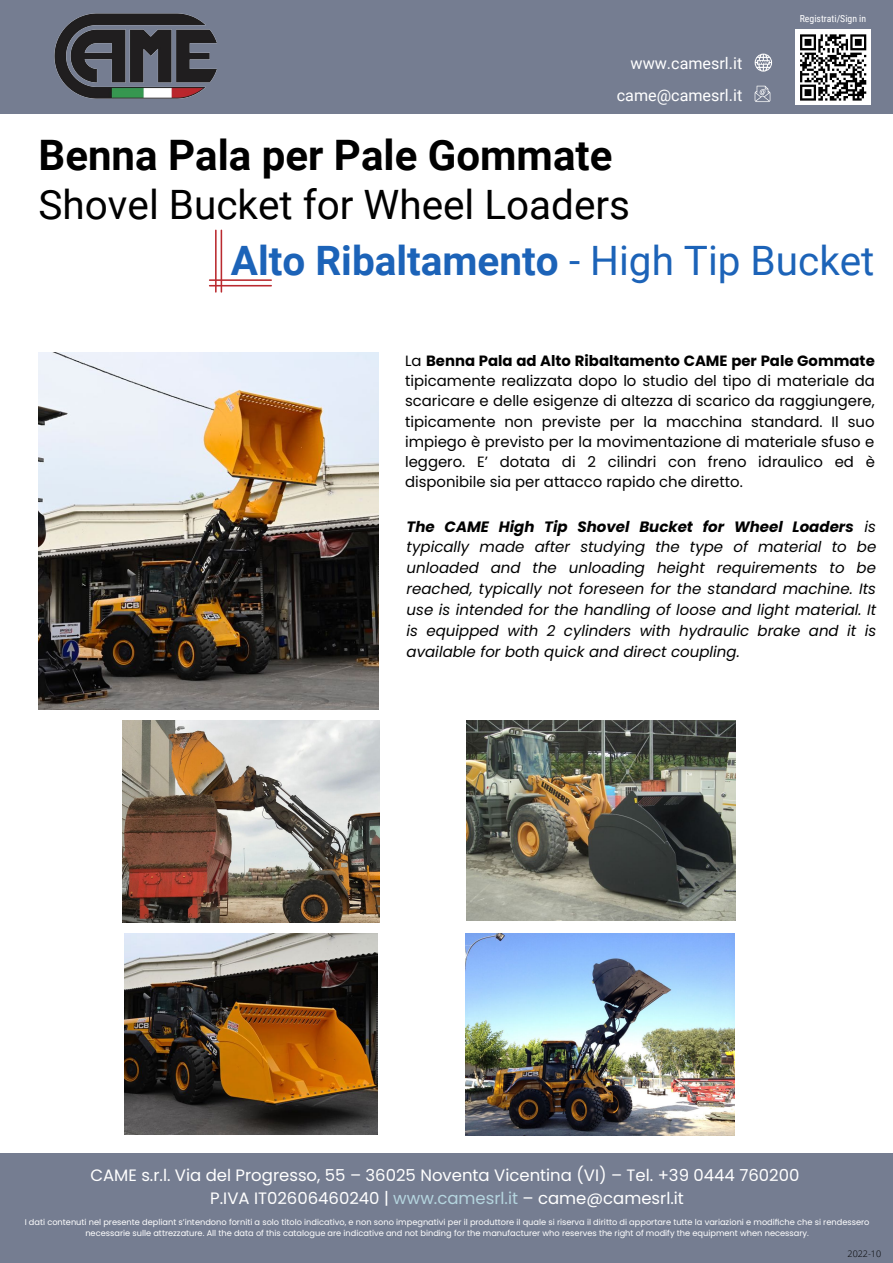
<style>
.page{position:relative;width:893px;height:1263px;background:#fff}
.page>*{position:absolute;margin:0;border:0;box-sizing:border-box;transform-origin:0 0}
.t1{font:700 42px "Roboto";color:#000}
.t2{font:700 40.5px "Roboto";color:#1c63b8}
.t3{font:40.5px "Roboto";color:#000}
.t4{font:16.5px/23.1px "Poppins";color:#fff;text-align:center}
.t5{font:16.12px/32.1px "Roboto";color:#fff;text-align:right}
.t6{font:italic 15px/20.9px "Poppins";color:#000;text-align:justify}
.t7{font:14.85px/20.2px "Poppins";color:#000}
.t8{font:9.75px "Roboto Condensed";color:#fff}
.t9{font:300 9px "Open Sans";color:#000}
.t10{font:8.25px/11.2px "Poppins";color:#fff;text-align:center}
.s1{font-weight:400}
.s2{font-weight:700}
.s3{color:#b5d5df}
</style>
<div class="page">
<div style="left:0;top:1152px;width:893px;height:111px;background:#757d91"></div>
<div style="left:0;top:0;width:893px;height:113px;background:#757d91"></div>
<img style="left:54px;top:13px;width:163px;height:86px">
<svg style="left:754px;top:86px;width:16px;height:16px"></svg>
<svg style="left:754px;top:54px;width:18px;height:18px"></svg>
<div style="left:795px;top:30px;width:76px;height:75px;background:#fff"></div>
<svg style="left:800px;top:34px;width:67px;height:67px"></svg>
<svg style="left:209px;top:230px;width:63px;height:63px"></svg>
<img style="left:39px;top:352px;width:340px;height:357px">
<img style="left:124px;top:933px;width:254px;height:201px">
<img style="left:122px;top:720px;width:257px;height:202px">
<img style="left:466px;top:720px;width:269px;height:201px">
<img style="left:465px;top:933px;width:269px;height:203px">
<p class="t5" style="left:617px;top:47px;width:127px">www.camesrl.it came@camesrl.it</p>
<h1 class="t1" style="left:39px;top:132px;width:575px">Benna Pala per Pale Gommate</h1>
<h2 class="t3" style="left:39px;top:181px;width:593px">Shovel Bucket for Wheel Loaders</h2>
<p class="t8" style="left:800px;top:13px;width:68px">Registrati/Sign in</p>
<h2 class="t2" style="left:231px;top:237px;width:645px">Alto Ribaltamento <span class="s1">- High Tip Bucket</span></h2>
<p class="t7" style="left:405px;top:351px;width:471px">La <span class="s2">Benna Pala ad Alto Ribaltamento CAME per Pale Gommate </span>tipicamente realizzata dopo lo studio del tipo di materiale da scaricare e delle esigenze di altezza di scarico da raggiungere, tipicamente non previste per la macchina standard. Il suo impiego è previsto per la movimentazione di materiale sfuso e leggero. E’ dotata di 2 cilindri con freno idraulico ed è disponibile sia per attacco rapido che diretto.</p>
<p class="t6" style="left:406px;top:516px;width:471px"><span class="s2">The CAME High Tip Shovel Bucket for Wheel Loaders</span> is typically made after studying the type of material to be unloaded and the unloading height requirements to be reached, typically not foreseen for the standard machine. Its use is intended for the handling of loose and light material. It is equipped with 2 cylinders with hydraulic brake and it is available for both quick and direct coupling.</p>
<p class="t4" style="left:90px;top:1163px;width:710px">CAME s.r.l. Via del Progresso, 55 – 36025 Noventa Vicentina (VI) – Tel. +39 0444 760200<br>P.IVA IT02606460240 | <span class="s3">www.camesrl.it</span> – came@camesrl.it</p>
<p class="t10" style="left:25px;top:1216px;width:846px">I dati contenuti nel presente depliant s’intendono forniti a solo titolo indicativo, e non sono impegnativi per il produttore il quale si riserva il diritto di apportare tutte la variazioni e modifiche che si rendessero necessarie sulle attrezzature. All the data of this catalogue are indicative and not binding for the manufacturer who reserves the right of modify the equipment when necessary.</p>
<p class="t9" style="left:847px;top:1247px;width:35px">2022-10</p>
</div>
